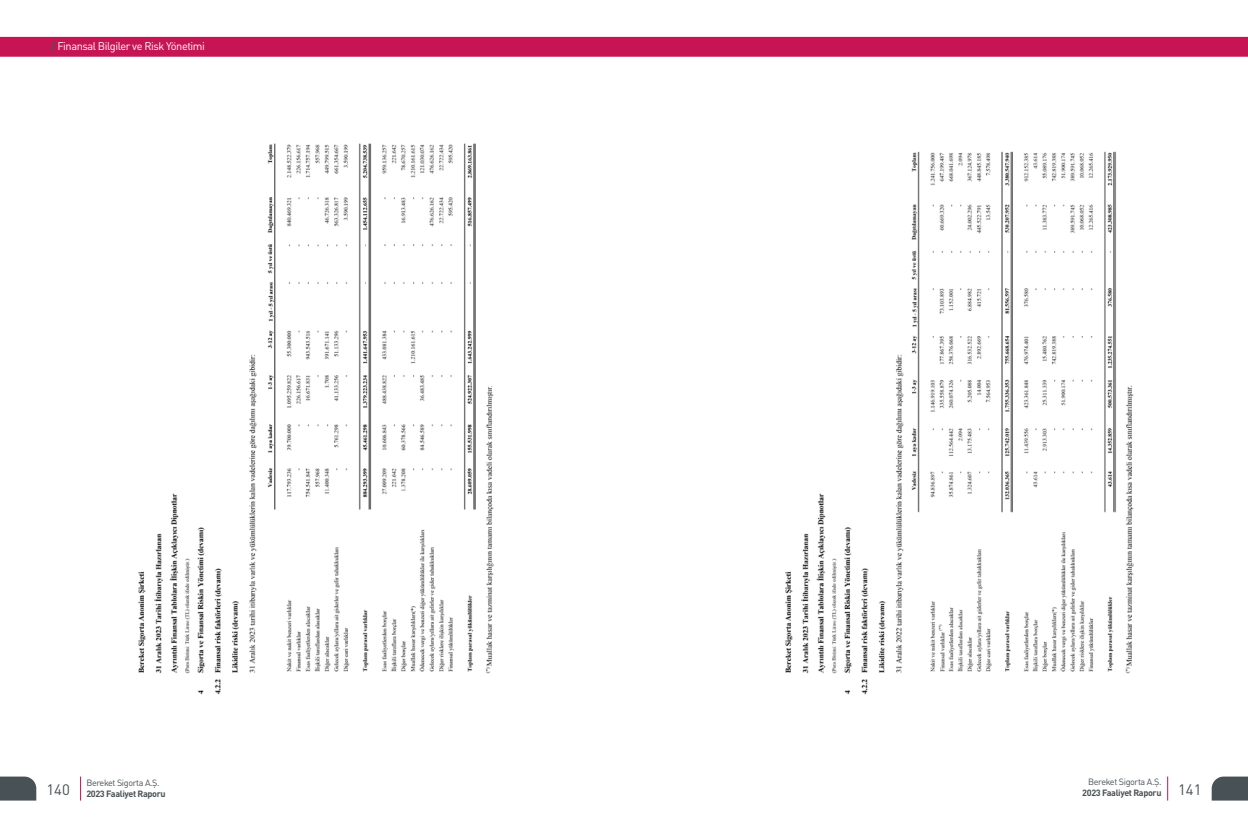
<style>
.page{position:relative;width:1248px;height:823px;background:#fff}
.page>*{position:absolute;margin:0;border:0;box-sizing:border-box;transform-origin:0 0}
.t1{font:15px "DIN Pro";color:#485156}
.t2{font:11px "DIN Pro";letter-spacing:-.04em;color:#fff}
.t3{font:9px "DIN Pro";letter-spacing:-.04em;color:#485156}
.t4{font:700 9px "DIN Pro";letter-spacing:-.04em;color:#485156}
.s1{font-weight:700;color:#485156}
</style>
<div class="page">
<div style="left:0;top:37px;width:1247px;height:20px;background:#c71553"></div>
<svg style="left:0;top:776px;width:36px;height:24px"></svg>
<svg style="left:80px;top:776px;width:1px;height:24px"></svg>
<svg style="left:1211px;top:776px;width:36px;height:24px"></svg>
<svg style="left:1167px;top:776px;width:1px;height:24px"></svg>
<img style="left:138px;top:143px;width:356px;height:552px">
<img style="left:785px;top:151px;width:349px;height:544px">
<p class="t2" style="left:51px;top:38px;width:155px"><span class="s1">/</span> Finansal Bilgiler ve Risk Yönetimi</p>
<h1 class="t1" style="left:46px;top:777px;width:25px">140</h1>
<p class="t3" style="left:86px;top:775px;width:75px">Bereket Sigorta A.Ş.</p>
<p class="t4" style="left:86px;top:786px;width:81px">2023 Faaliyet Raporu</p>
<p class="t3" style="left:1088px;top:774px;width:75px">Bereket Sigorta A.Ş.</p>
<p class="t4" style="left:1082px;top:784px;width:81px">2023 Faaliyet Raporu</p>
<h1 class="t1" style="left:1177px;top:777px;width:25px">141</h1>
</div>
